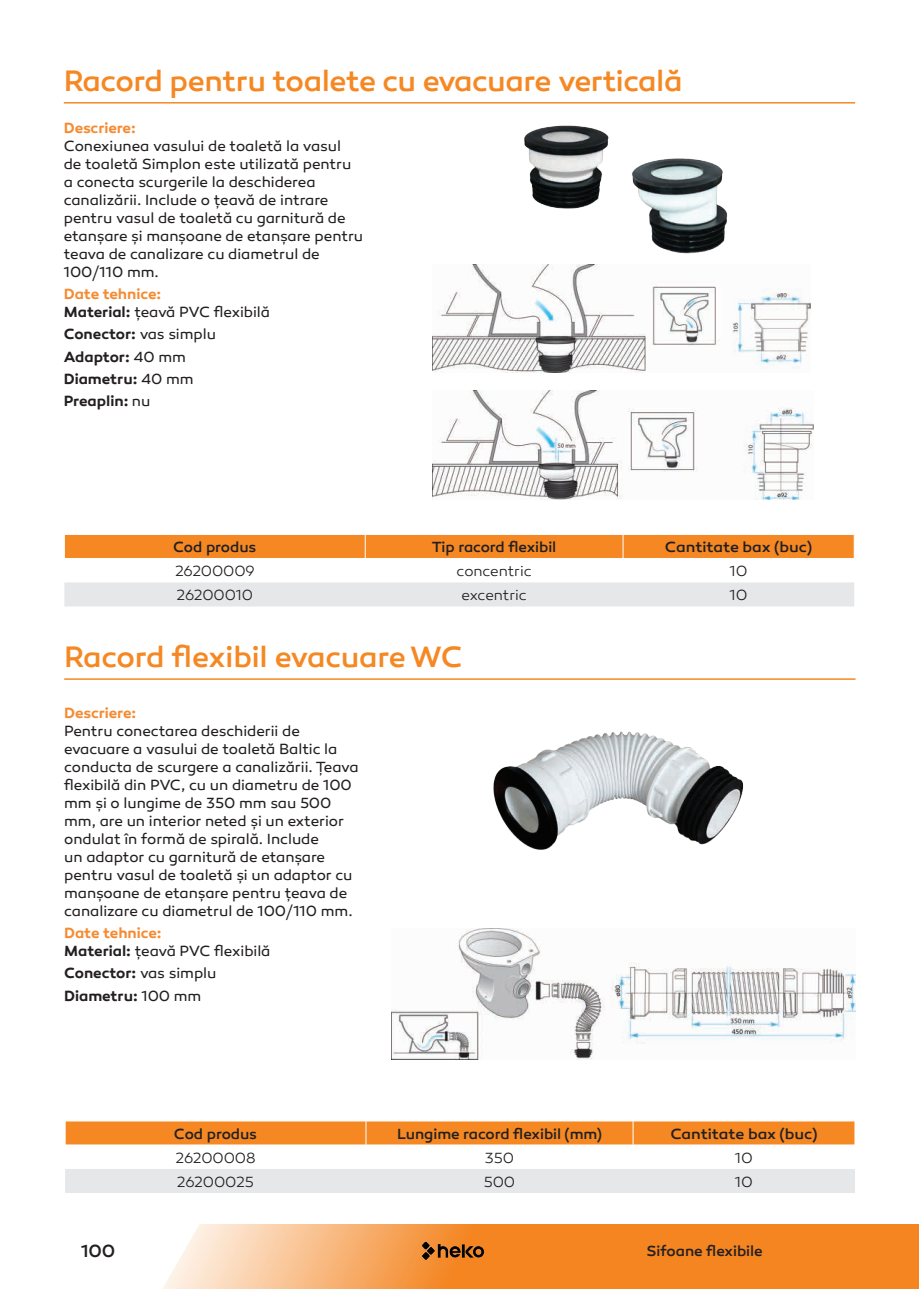
<style>
.page{position:relative;width:919px;height:1289px;background:#fff}
.page>*{position:absolute;margin:0;border:0;box-sizing:border-box;transform-origin:0 0}
.t1{font:500 30px "Canaro";letter-spacing:-.015em;color:#f58823}
.t2{font:500 18px "Canaro";color:#231f20}
.t3{font:15px/18px "Canaro";letter-spacing:-.005em;color:#231f20}
.t4{font:600 15px/22.2px "Canaro";letter-spacing:-.005em;color:#231f20}
.t5{font:500 15px "Canaro";letter-spacing:-.005em;color:#231f20}
.t6{font:300 15px "Canaro";letter-spacing:-.01em;color:#231f20}
.t7{font:500 15px "Canaro";letter-spacing:-.005em;color:#231f20;scale:1.04 1}
.t8{font:600 15px "Canaro";letter-spacing:-.01em;color:#f58b32}
.t9{font:300 15px "Canaro";letter-spacing:-.01em;color:#231f20;scale:1.04 1}
.s1{font-weight:600;color:#f58b32}
.s2{font-weight:600}
.s3{font-weight:400}
</style>
<div class="page">
<div style="left:906px;top:1224px;width:12px;height:64px;background:#f48521"></div>
<div style="left:854px;top:1224px;width:52px;height:64px;background:#f48521"></div>
<img style="left:493px;top:731px;width:251px;height:119px">
<svg style="left:65px;top:1169px;width:789px;height:119px"></svg>
<div style="left:65px;top:1121px;width:790px;height:23px;background:#f58823"></div>
<hr style="left:64px;top:678px;width:791px;height:2px;background:#f58823">
<img style="left:524px;top:125px;width:85px;height:84px">
<img style="left:632px;top:158px;width:96px;height:96px">
<div style="left:64px;top:582px;width:790px;height:24px;background:#e6e7e9"></div>
<div style="left:64px;top:534px;width:790px;height:24px;background:#f58823"></div>
<hr style="left:64px;top:102px;width:791px;height:2px;background:#f58823">
<img style="left:433px;top:265px;width:377px;height:108px">
<img style="left:432px;top:391px;width:381px;height:108px">
<img style="left:391px;top:928px;width:464px;height:131px">
<h1 class="t1" style="left:64px;top:63px;width:620px">Racord pentru toalete cu evacuare verticală</h1>
<p class="t8" style="left:64px;top:118px;width:73px">Descriere:</p>
<p class="t3" style="left:64px;top:137px;width:301px">Conexiunea vasului de toaletă la vasul<br>de toaletă Simplon este utilizată pentru a conecta scurgerile la deschiderea canalizării. Include o țeavă de intrare pentru vasul de toaletă cu garnitură de etanșare și manșoane de etanșare pentru teava de canalizare cu diametrul de 100/110 mm.</p>
<p class="t3" style="left:64px;top:285px;width:208px"><span class="s1">Date tehnice:<br></span><span class="s2">Material:</span> țeavă PVC flexibilă</p>
<p class="t4" style="left:64px;top:323px;width:154px">Conector: <span class="s3">vas simplu<br></span>Adaptor: <span class="s3">40 mm<br></span>Diametru: <span class="s3">40 mm<br></span>Preaplin: <span class="s3">nu</span></p>
<p class="t5" style="left:173px;top:538px;width:85px">Cod produs</p>
<p class="t5" style="left:432px;top:538px;width:126px">Tip racord flexibil</p>
<p class="t7" style="left:665px;top:538px;width:143px">Cantitate bax (buc)</p>
<p class="t6" style="left:175px;top:562px;width:81px">26200009</p>
<p class="t6" style="left:456px;top:562px;width:77px">concentric</p>
<p class="t9" style="left:729px;top:562px;width:19px">10</p>
<p class="t6" style="left:176px;top:586px;width:78px">26200010</p>
<p class="t6" style="left:461px;top:586px;width:67px">excentric</p>
<p class="t9" style="left:729px;top:586px;width:19px">10</p>
<h1 class="t1" style="left:64px;top:639px;width:400px">Racord flexibil evacuare WC</h1>
<p class="t8" style="left:64px;top:703px;width:73px">Descriere:</p>
<p class="t3" style="left:64px;top:721px;width:296px">Pentru conectarea deschiderii de evacuare a vasului de toaletă Baltic la conducta de scurgere a canalizării. Țeava flexibilă din PVC, cu un diametru de 100 mm și o lungime de 350 mm sau 500 mm, are un interior neted și un exterior ondulat în formă de spirală. Include<br>un adaptor cu garnitură de etanșare pentru vasul de toaletă și un adaptor cu manșoane de etanșare pentru țeava de canalizare cu diametrul de 100/110 mm.</p>
<p class="t3" style="left:64px;top:924px;width:208px"><span class="s1">Date tehnice:<br></span><span class="s2">Material:</span> țeavă PVC flexibilă</p>
<p class="t4" style="left:64px;top:962px;width:154px">Conector: <span class="s3">vas simplu<br></span>Diametru: <span class="s3">100 mm</span></p>
<p class="t5" style="left:174px;top:1124px;width:85px">Cod produs</p>
<p class="t5" style="left:397px;top:1124px;width:206px">Lungime racord flexibil (mm)</p>
<p class="t7" style="left:670px;top:1124px;width:143px">Cantitate bax (buc)</p>
<p class="t6" style="left:175px;top:1149px;width:82px">26200008</p>
<p class="t6" style="left:485px;top:1149px;width:31px">350</p>
<p class="t9" style="left:735px;top:1149px;width:19px">10</p>
<p class="t6" style="left:177px;top:1173px;width:79px">26200025</p>
<p class="t6" style="left:484px;top:1173px;width:33px">500</p>
<p class="t9" style="left:735px;top:1173px;width:19px">10</p>
<p class="t2" style="left:81px;top:1240px;width:36px">100</p>
<p class="t5" style="left:646px;top:1241px;width:118px">Sifoane flexibile</p>
</div>
